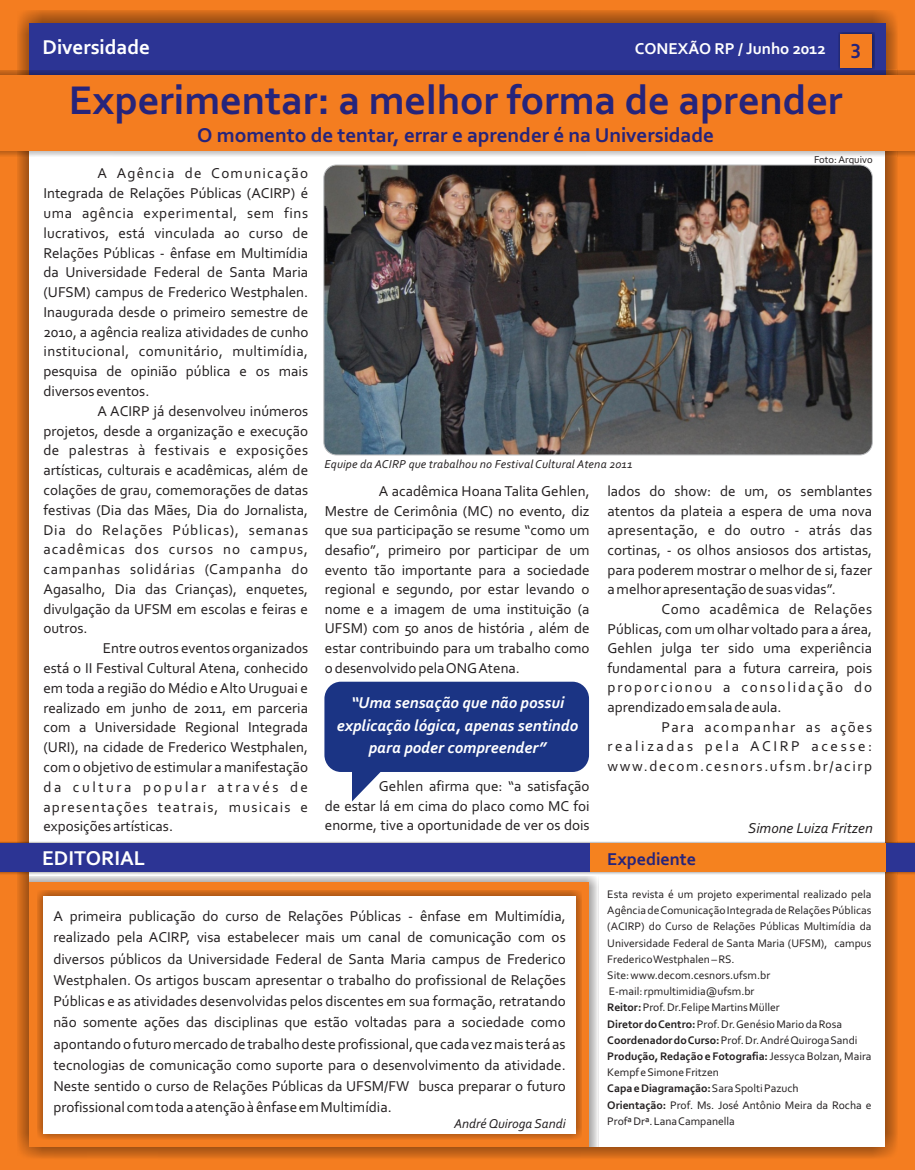
<style>
.page{position:relative;width:915px;height:1170px;background:#fff}
.page>*{position:absolute;margin:0;border:0;box-sizing:border-box;transform-origin:0 0}
.t1{font:700 42px "Corbel";color:#26247b}
.t2{font:700 21px "Corbel";color:#26247b}
.t3{font:700 21px "Corbel";color:#fff}
.t4{font:700 18px "Corbel";color:#26247b}
.t5{font:italic 700 16.5px/22.8px "Corbel";color:#fff;text-align:center}
.t6{font:700 16.5px "Corbel";color:#fff}
.t7{font:15px/19.8px "Corbel";color:#231f20;text-align:justify}
.t8{font:italic 15px "Corbel";color:#231f20}
.t9{font:italic 13.5px "Corbel";color:#231f20}
.t10{font:italic 12px "Corbel";letter-spacing:.015em;color:#231f20}
.t11{font:11.55px/16.2px "Corbel";color:#231f20}
.t12{font:10.5px "Corbel";color:#231f20}
.s1{font-size:21px;color:#26247b}
.s2{font-weight:700}
</style>
<div class="page">
<div style="left:0;top:0;width:914px;height:1169px;background:#f47d20"></div>
<div style="left:17px;top:10px;width:880px;height:1149px;background:#231f20;opacity:.69"></div>
<div style="left:30px;top:23px;width:854px;height:1123px;background:#fff"></div>
<div style="left:30px;top:23px;width:854px;height:59px;background:#2c3494"></div>
<div style="left:30px;top:875px;width:568px;height:271px;background:#231f20;opacity:.49"></div>
<div style="left:30px;top:881px;width:559px;height:265px;background:#f47d20"></div>
<div style="left:837px;top:32px;width:37px;height:38px;background:#231f20;opacity:.49"></div>
<div style="left:839px;top:34px;width:32px;height:33px;background:#f47d20"></div>
<div style="left:0;top:70px;width:914px;height:86px;background:#231f20;opacity:.49"></div>
<div style="left:0;top:75px;width:914px;height:76px;background:#f47d20"></div>
<div style="left:0;top:841px;width:914px;height:33px;background:#231f20;opacity:.49"></div>
<div style="left:0;top:843px;width:914px;height:28px;background:#2c3494"></div>
<div style="left:589px;top:843px;width:296px;height:28px;background:#f5821f"></div>
<svg style="left:324px;top:681px;width:265px;height:120px"></svg>
<img style="left:324px;top:165px;width:548px;height:290px;border-radius:13px">
<div style="left:323px;top:164px;width:549px;height:291px;border:1px solid #bcbec0;border-radius:13px"></div>
<div style="left:37px;top:890px;width:544px;height:249px;background:#231f20;opacity:.49"></div>
<div style="left:43px;top:896px;width:532px;height:237px;background:#fff"></div>
<h2 class="t3" style="left:43px;top:38px;width:109px">Diversidade</h2>
<p class="t6" style="left:634px;top:42px;width:228px">CONEXÃO RP / Junho 2012 <span class="s1">3</span></p>
<h1 class="t1" style="left:69px;top:83px;width:775px">Experimentar: a melhor forma de aprender</h1>
<h2 class="t2" style="left:197px;top:126px;width:518px">O momento de tentar, errar e aprender é na Universidade</h2>
<p class="t7" style="left:43px;top:165px;width:266px;text-indent:54px">A Agência de Comunicação Integrada de Relações Públicas (ACIRP) é uma agência experimental, sem fins lucrativos, está vinculada ao curso de Relações Públicas - ênfase em Multimídia da Universidade Federal de Santa Maria (UFSM) campus de Frederico Westphalen.<br>Inaugurada desde o primeiro semestre de 2010, a agência realiza atividades de cunho institucional, comunitário, multimídia, pesquisa de opinião pública e os mais diversos eventos.</p>
<p class="t7" style="left:43px;top:402px;width:266px;text-indent:54px">A ACIRP já desenvolveu inúmeros projetos, desde a organização e execução de palestras à festivais e exposições artísticas, culturais e acadêmicas, além de colações de grau, comemorações de datas festivas (Dia das Mães, Dia do Jornalista, Dia do Relações Públicas), semanas acadêmicas dos cursos no campus, campanhas solidárias (Campanha do Agasalho, Dia das Crianças), enquetes, divulgação da UFSM em escolas e feiras e outros.</p>
<p class="t7" style="left:43px;top:639px;width:266px;text-indent:59px">Entre outros eventos organizados está o II Festival Cultural Atena, conhecido em toda a região do Médio e Alto Uruguai e realizado em junho de 2011, em parceria com a Universidade Regional Integrada (URI), na cidade de Frederico Westphalen, com o objetivo de estimular a manifestação da cultura popular através de apresentações teatrais, musicais e exposições artísticas.</p>
<p class="t12" style="left:813px;top:156px;width:60px">Foto: Arquivo</p>
<p class="t10" style="left:324px;top:459px;width:309px">Equipe da ACIRP que trabalhou no Festival Cultural Atena 2011</p>
<p class="t7" style="left:325px;top:482px;width:266px;text-indent:54px">A acadêmica Hoana Talita Gehlen, Mestre de Cerimônia (MC) no evento, diz que sua participação se resume “como um desafio”, primeiro por participar de um evento tão importante para a sociedade regional e segundo, por estar levando o nome e a imagem de uma instituição (a UFSM) com 50 anos de história , além de estar contribuindo para um trabalho como o desenvolvido pela ONG Atena.</p>
<p class="t7" style="left:607px;top:482px;width:266px">lados do show: de um, os semblantes atentos da plateia a espera de uma nova apresentação, e do outro - atrás das cortinas, - os olhos ansiosos dos artistas, para poderem mostrar o melhor de si, fazer a melhor apresentação de suas vidas”.</p>
<p class="t7" style="left:607px;top:600px;width:266px;text-indent:54px">Como acadêmica de Relações Públicas, com um olhar voltado para a área, Gehlen julga ter sido uma experiência fundamental para a futura carreira, pois proporcionou a consolidação do aprendizado em sala de aula.</p>
<p class="t7" style="left:607px;top:718px;width:266px;text-indent:54px">Para acompanhar as ações realizadas pela ACIRP acesse: www.decom.cesnors.ufsm.br/acirp</p>
<p class="t5" style="left:337px;top:692px;width:243px">“Uma sensação que não possui explicação lógica, apenas sentindo para poder compreender”</p>
<p class="t7" style="left:325px;top:777px;width:266px;text-indent:54px">Gehlen afirma que: “a satisfação de estar lá em cima do placo como MC foi enorme, tive a oportunidade de ver os dois</p>
<p class="t8" style="left:748px;top:821px;width:126px">Simone Luiza Fritzen</p>
<h2 class="t3" style="left:42px;top:849px;width:105px">EDITORIAL</h2>
<p class="t4" style="left:607px;top:851px;width:90px">Expediente</p>
<p class="t11" style="left:607px;top:887px;width:266px">Esta revista é um projeto experimental realizado pela Agência de Comunicação Integrada de Relações Públicas (ACIRP) do Curso de Relações Públicas Multimídia da Universidade Federal de Santa Maria (UFSM), campus Frederico Westphalen – RS.<br>Site: www.decom.cesnors.ufsm.br<br>E-mail: rpmultimidia@ufsm.br<br><span class="s2">Reitor:</span> Prof. Dr.Felipe Martins Müller<br><span class="s2">Diretor do Centro:</span> Prof. Dr. Genésio Mario da Rosa <span class="s2">Coordenador do Curso:</span>Prof. Dr. André Quiroga Sandi <span class="s2">Produção, Redação e Fotografia:</span>Jessyca Bolzan, Maira Kempf e Simone Fritzen<br><span class="s2">Capa e Diagramação:</span>Sara Spolti Pazuch<br><span class="s2">Orientação:</span> Prof. Ms. José Antônio Meira da Rocha e Profª Drª. Lana Campanella</p>
<p class="t7" style="left:53px;top:906px;width:513px;line-height:21.3px">A primeira publicação do curso de Relações Públicas - ênfase em Multimídia, realizado pela ACIRP, visa estabelecer mais um canal de comunicação com os diversos públicos da Universidade Federal de Santa Maria campus de Frederico Westphalen. Os artigos buscam apresentar o trabalho do profissional de Relações Públicas e as atividades desenvolvidas pelos discentes em sua formação, retratando não somente ações das disciplinas que estão voltadas para a sociedade como apontando o futuro mercado de trabalho deste profissional, que cada vez mais terá as tecnologias de comunicação como suporte para o desenvolvimento da atividade.<br>Neste sentido o curso de Relações Públicas da UFSM/FW busca preparar o futuro profissional com toda a atenção à ênfase em Multimídia.</p>
<p class="t9" style="left:454px;top:1117px;width:113px">André Quiroga Sandi</p>
</div>
